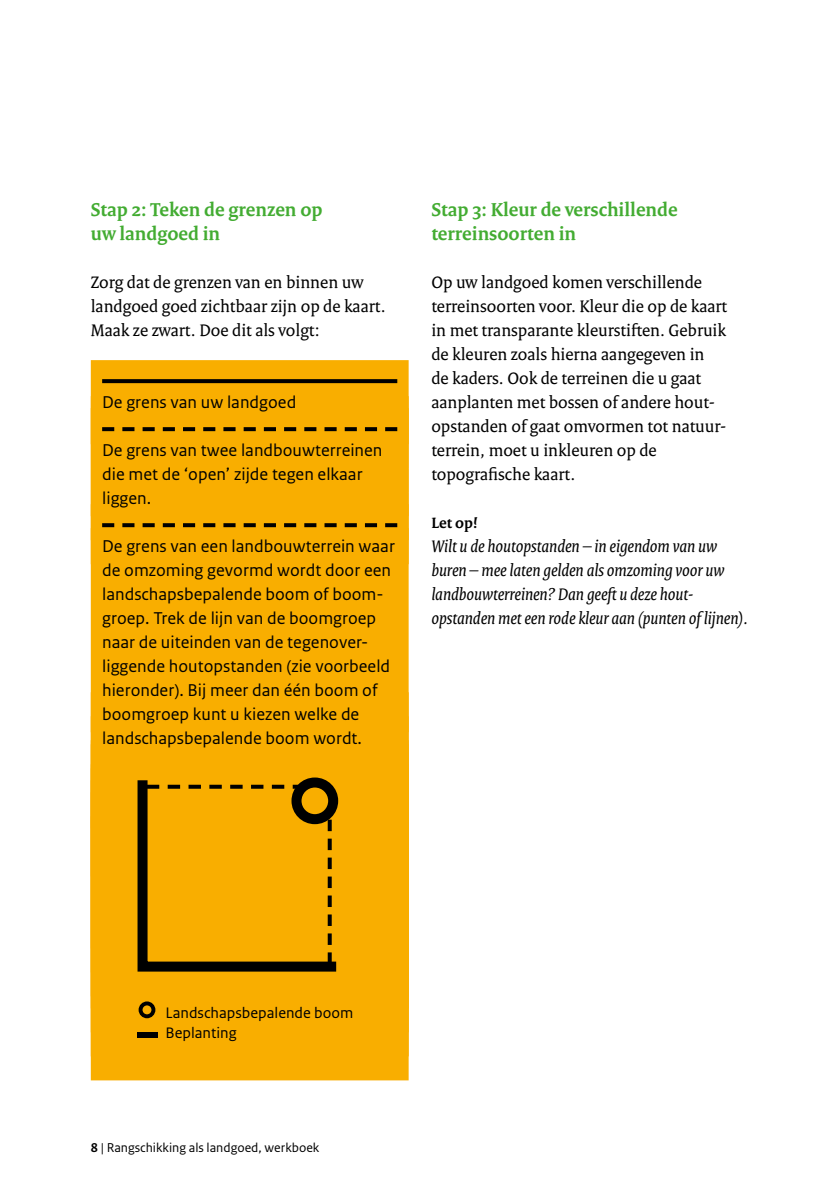
<style>
.page{position:relative;width:840px;height:1191px;background:#fff}
.page>*{position:absolute;margin:0;border:0;box-sizing:border-box;transform-origin:0 0}
.t1{font:700 20px/24px "Rijksoverheid Serif";color:#43ac32}
.t2{font:18px/24px "Rijksoverheid Serif";color:#000}
.t3{font:18px/24px "Rijksoverheid Sans Text";color:#000}
.t4{font:italic 18px/24px "Rijksoverheid Serif";color:#000}
.t5{font:16px/20px "Rijksoverheid Sans Text";color:#000}
.t6{font:700 16px "Rijksoverheid Serif";color:#000}
.t7{font:13.6px "Rijksoverheid Sans Text";color:#000}
.s1{font-weight:700}
</style>
<div class="page">
<div style="left:91px;top:360px;width:317px;height:72px;background:#f9ae00"></div>
<div style="left:91px;top:432px;width:317px;height:60px;background:#f9ae00"></div>
<div style="left:91px;top:492px;width:317px;height:48px;background:#f9ae00"></div>
<div style="left:91px;top:528px;width:317px;height:204px;background:#f9ae00"></div>
<div style="left:91px;top:716px;width:317px;height:316px;background:#f9ae00"></div>
<div style="left:91px;top:764px;width:317px;height:316px;background:#f9ae00"></div>
<svg style="left:102px;top:379px;width:295px;height:4px"></svg>
<svg style="left:102px;top:427px;width:295px;height:4px"></svg>
<svg style="left:102px;top:523px;width:295px;height:4px"></svg>
<svg style="left:138px;top:1001px;width:17px;height:17px"></svg>
<div style="left:137px;top:1032px;width:20px;height:6px;background:#000"></div>
<svg style="left:137px;top:777px;width:202px;height:195px"></svg>
<p class="t1" style="left:91px;top:197px;width:233px">Stap 2: Teken de grenzen op uw landgoed in</p>
<p class="t2" style="left:91px;top:270px;width:296px">Zorg dat de grenzen van en binnen uw landgoed goed zichtbaar zijn op de kaart.<br>Maak ze zwart. Doe dit als volgt:</p>
<p class="t3" style="left:102px;top:390px;width:195px">De grens van uw landgoed</p>
<p class="t3" style="left:102px;top:438px;width:282px">De grens van twee landbouwterreinen die met de ‘open’ zijde tegen elkaar liggen.</p>
<p class="t3" style="left:102px;top:534px;width:294px">De grens van een landbouwterrein waar de omzoming gevormd wordt door een landschapsbepalende boom of boom&shy;groep. Trek de lijn van de boomgroep naar de uiteinden van de tegenover&shy;liggende houtopstanden (zie voorbeeld hieronder). Bij meer dan één boom of boomgroep kunt u kiezen welke de landschapsbepalende boom wordt.</p>
<p class="t1" style="left:431px;top:197px;width:248px">Stap 3: Kleur de verschillende terreinsoorten in</p>
<p class="t2" style="left:431px;top:270px;width:297px">Op uw landgoed komen verschillende terreinsoorten voor. Kleur die op de kaart in met transparante kleurstiften. Gebruik de kleuren zoals hierna aangegeven in<br>de kaders. Ook de terreinen die u gaat aanplanten met bossen of andere hout&shy;opstanden of gaat omvormen tot natuur&shy;terrein, moet u inkleuren op de topografische kaart.</p>
<p class="t6" style="left:431px;top:513px;width:48px">Let op!</p>
<p class="t4" style="left:431px;top:534px;width:318px">Wilt u de houtopstanden – in eigendom van uw buren – mee laten gelden als omzoming voor uw landbouwterreinen? Dan geeft u deze hout&shy;opstanden met een rode kleur aan (punten of lijnen).</p>
<p class="t5" style="left:165px;top:1003px;width:189px">Landschapsbepalende boom<br>Beplanting</p>
<p class="t7" style="left:91px;top:1140px;width:230px"><span class="s1">8</span> | Rangschikking als landgoed, werkboek</p>
</div>
